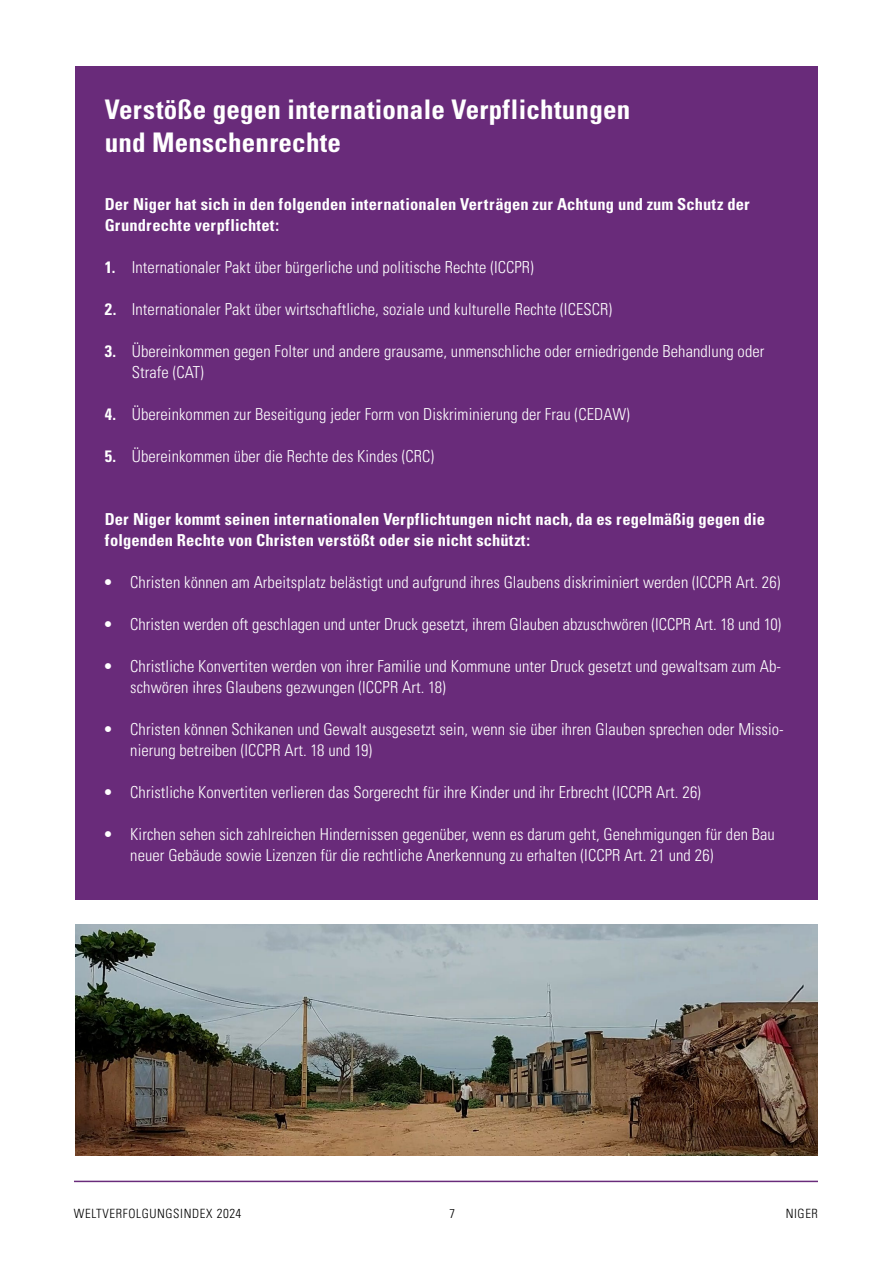
<style>
.page{position:relative;width:893px;height:1263px;background:#fff}
.page>*{position:absolute;margin:0;border:0;box-sizing:border-box;transform-origin:0 0}
.t1{font:700 condensed 27px/33px "Univers LT Std";letter-spacing:.01em;color:#fff}
.t2{font:300 condensed 16.5px/21px "Univers LT Std";letter-spacing:.005em;color:#fff}
.t3{font:700 condensed 16.5px/21px "Univers LT Std";letter-spacing:.005em;color:#fff}
.t4{font:300 condensed 12.75px "Univers LT Std";letter-spacing:.05em;color:#000}
.s1{font-weight:700}
.s2{font-size:13.05px}
</style>
<div class="page">
<hr style="left:74px;top:1181px;width:744px;height:1px;background:#692b7a">
<div style="left:75px;top:66px;width:743px;height:477px;background:#692b7a"></div>
<div style="left:75px;top:441px;width:743px;height:135px;background:#692b7a"></div>
<div style="left:75px;top:563px;width:743px;height:64px;background:#692b7a"></div>
<div style="left:75px;top:605px;width:743px;height:64px;background:#692b7a"></div>
<div style="left:75px;top:647px;width:743px;height:85px;background:#692b7a"></div>
<div style="left:75px;top:710px;width:743px;height:85px;background:#692b7a"></div>
<div style="left:75px;top:773px;width:743px;height:64px;background:#692b7a"></div>
<div style="left:75px;top:815px;width:743px;height:85px;background:#692b7a"></div>
<img style="left:75px;top:924px;width:743px;height:231px">
<h1 class="t1" style="left:105px;top:93px;width:527px">Verstöße gegen internationale Verpflichtungen und Menschenrechte</h1>
<p class="t3" style="left:105px;top:194px;width:646px">Der Niger hat sich in den folgenden internationalen Verträgen zur Achtung und zum Schutz der<br>Grundrechte verpflichtet:</p>
<p class="t2" style="left:105px;top:257px;width:431px"><span class="s1">1.</span> Internationaler Pakt über bürgerliche und politische Rechte (ICCPR)</p>
<p class="t2" style="left:105px;top:299px;width:509px"><span class="s1">2.</span> Internationaler Pakt über wirtschaftliche, soziale und kulturelle Rechte (ICESCR)</p>
<p class="t2" style="left:132px;top:341px;width:634px;text-indent:-27px"><span class="s1">3.</span> Übereinkommen gegen Folter und andere grausame, unmenschliche oder erniedrigende Behandlung oder<br>Strafe (CAT)</p>
<p class="t2" style="left:105px;top:404px;width:526px"><span class="s1">4.</span> Übereinkommen zur Beseitigung jeder Form von Diskriminierung der Frau (CEDAW)</p>
<p class="t2" style="left:105px;top:446px;width:331px"><span class="s1">5.</span> Übereinkommen über die Rechte des Kindes (CRC)</p>
<p class="t3" style="left:105px;top:509px;width:662px">Der Niger kommt seinen internationalen Verpflichtungen nicht nach, da es regelmäßig gegen die folgenden Rechte von Christen verstößt oder sie nicht schützt:</p>
<p class="t2" style="left:103px;top:572px;width:679px">• Christen können am Arbeitsplatz belästigt und aufgrund ihres Glaubens diskriminiert werden (ICCPR Art. 26)</p>
<p class="t2" style="left:103px;top:614px;width:679px">• Christen werden oft geschlagen und unter Druck gesetzt, ihrem Glauben abzuschwören (ICCPR Art. 18 und 10)</p>
<p class="t2" style="left:130px;top:656px;width:652px;text-indent:-27px">• Christliche Konvertiten werden von ihrer Familie und Kommune unter Druck gesetzt und gewaltsam zum Ab&shy;schwören ihres Glaubens gezwungen (ICCPR Art. 18)</p>
<p class="t2" style="left:130px;top:719px;width:655px;text-indent:-27px">• Christen können Schikanen und Gewalt ausgesetzt sein, wenn sie über ihren Glauben sprechen oder Missio&shy;nierung betreiben (ICCPR Art. 18 und 19)</p>
<p class="t2" style="left:103px;top:782px;width:599px">• Christliche Konvertiten verlieren das Sorgerecht für ihre Kinder und ihr Erbrecht (ICCPR Art. 26)</p>
<p class="t2" style="left:130px;top:824px;width:646px;text-indent:-27px">• Kirchen sehen sich zahlreichen Hindernissen gegenüber, wenn es darum geht, Genehmigungen für den Bau neuer Gebäude sowie Lizenzen für die rechtliche Anerkennung zu erhalten (ICCPR Art. 21 und 26)</p>
<p class="t4" style="left:74px;top:1206px;width:169px">WELTVERFOLGUNGSINDEX <span class="s2">2024</span></p>
<p class="t4" style="left:449px;top:1206px;width:7px">7</p>
<p class="t4" style="left:786px;top:1206px;width:34px">NIGER</p>
</div>
